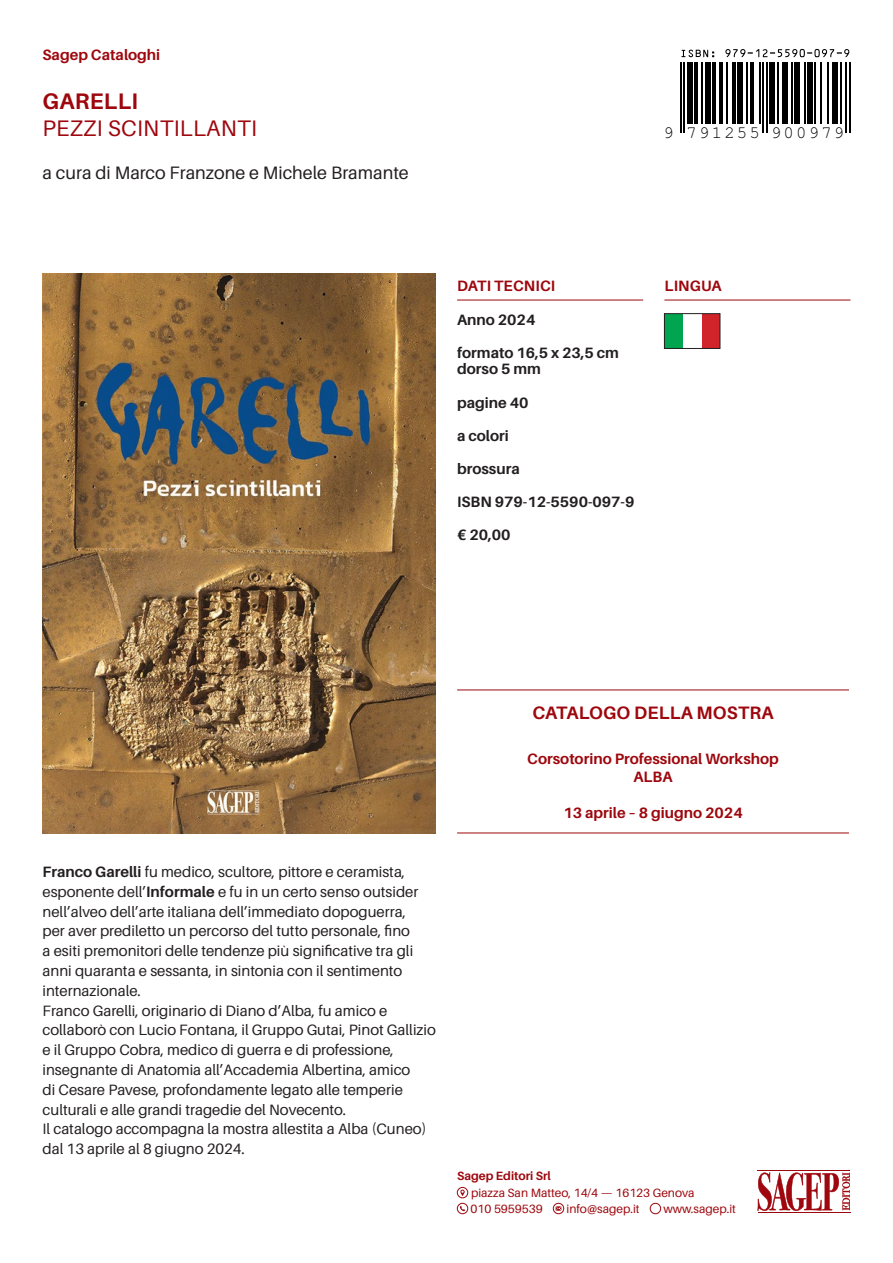
<style>
.page{position:relative;width:893px;height:1263px;background:#fff}
.page>*{position:absolute;margin:0;border:0;box-sizing:border-box;transform-origin:0 0}
.Sottotitolo{font:22.5px "Aileron";letter-spacing:.01em;color:#9d070d}
.Titolo{font:700 22.5px "Aileron";letter-spacing:.01em;color:#9d070d}
.autore_curatore{font:18px "Aileron";color:#231f20}
.Titolo_bilingue{font:700 18px "Aileron";letter-spacing:.01em;color:#9d070d}
.t1{font:17.25px "Helvetica";letter-spacing:.13em;color:#000}
.Testo{font:15px/19.8px "Aileron";color:#231f20}
.Dati_tecnici{font:700 15px "Aileron";color:#231f20}
.Titolo_bilingue-2{font:700 15px "Aileron";color:#9d070d}
.Collana{font:700 15px "Aileron";color:#9d070d}
.t2{font:12px/16.6px "Aileron";color:#9d070d}
.t3{font:700 12px "Aileron";color:#9d070d}
.s1{font-weight:700}
</style>
<div class="page">
<svg style="left:757px;top:1172px;width:93px;height:39px"></svg>
<hr style="left:757px;top:1170px;width:93px;height:1px;background:#9d070d">
<hr style="left:758px;top:1212px;width:92px;height:1px;background:#9d070d">
<hr style="left:457px;top:300px;width:186px;height:1px;background:#9d070d">
<div style="left:664px;top:314px;width:56px;height:34px;background:#00a54f"></div>
<div style="left:693px;top:314px;width:27px;height:34px;background:#d1232a"></div>
<div style="left:683px;top:314px;width:19px;height:34px;background:#fff"></div>
<div style="left:664px;top:313px;width:56px;height:36px;border:1px solid #231f20"></div>
<hr style="left:664px;top:300px;width:186px;height:1px;background:#9d070d">
<svg style="left:460px;top:1189px;width:5px;height:7px"></svg>
<div style="left:457px;top:1187px;width:11px;height:11px;border:1px solid #9d070d;border-radius:50%"></div>
<svg style="left:460px;top:1206px;width:5px;height:5px"></svg>
<div style="left:457px;top:1203px;width:11px;height:11px;border:1px solid #9d070d;border-radius:50%"></div>
<svg style="left:556px;top:1206px;width:5px;height:5px"></svg>
<div style="left:553px;top:1203px;width:11px;height:11px;border:1px solid #9d070d;border-radius:50%"></div>
<div style="left:650px;top:1203px;width:11px;height:11px;border:1px solid #9d070d;border-radius:50%"></div>
<img style="left:43px;top:274px;width:393px;height:559px">
<svg style="left:681px;top:50px;width:33px;height:7px"></svg>
<svg style="left:725px;top:49px;width:124px;height:8px"></svg>
<hr style="left:680px;top:62px;width:1px;height:71px;background:#000">
<hr style="left:683px;top:62px;width:2px;height:71px;background:#000">
<div style="left:687px;top:62px;width:5px;height:62px;background:#000"></div>
<hr style="left:694px;top:62px;width:4px;height:62px;background:#000">
<hr style="left:701px;top:62px;width:2px;height:62px;background:#000">
<div style="left:705px;top:62px;width:5px;height:62px;background:#000"></div>
<hr style="left:712px;top:62px;width:4px;height:62px;background:#000">
<hr style="left:719px;top:62px;width:4px;height:62px;background:#000">
<hr style="left:727px;top:62px;width:1px;height:62px;background:#000">
<hr style="left:732px;top:62px;width:3px;height:62px;background:#000">
<div style="left:737px;top:62px;width:6px;height:62px;background:#000"></div>
<hr style="left:746px;top:62px;width:2px;height:62px;background:#000">
<hr style="left:750px;top:62px;width:3px;height:62px;background:#000">
<hr style="left:759px;top:62px;width:2px;height:62px;background:#000">
<hr style="left:762px;top:62px;width:2px;height:71px;background:#000">
<hr style="left:766px;top:62px;width:2px;height:71px;background:#000">
<div style="left:770px;top:62px;width:5px;height:62px;background:#000"></div>
<hr style="left:777px;top:62px;width:2px;height:62px;background:#000">
<div style="left:782px;top:62px;width:5px;height:62px;background:#000"></div>
<hr style="left:791px;top:62px;width:2px;height:62px;background:#000">
<div style="left:795px;top:62px;width:5px;height:62px;background:#000"></div>
<hr style="left:804px;top:62px;width:1px;height:62px;background:#000">
<div style="left:807px;top:62px;width:6px;height:62px;background:#000"></div>
<hr style="left:814px;top:62px;width:2px;height:62px;background:#000">
<hr style="left:820px;top:62px;width:1px;height:62px;background:#000">
<hr style="left:827px;top:62px;width:2px;height:62px;background:#000">
<div style="left:832px;top:62px;width:6px;height:62px;background:#000"></div>
<hr style="left:840px;top:62px;width:1px;height:62px;background:#000">
<hr style="left:845px;top:62px;width:2px;height:71px;background:#000">
<hr style="left:849px;top:62px;width:1px;height:71px;background:#000">
<hr style="left:457px;top:689px;width:392px;height:1px;background:#9d070d">
<hr style="left:457px;top:832px;width:392px;height:1px;background:#9d070d">
<p class="Collana" style="left:43px;top:47px;width:119px">Sagep Cataloghi</p>
<p class="Titolo" style="left:43px;top:89px;width:97px">GARELLI</p>
<p class="Sottotitolo" style="left:43px;top:116px;width:216px">PEZZI SCINTILLANTI</p>
<p class="autore_curatore" style="left:43px;top:163px;width:368px">a cura di Marco Franzone e Michele Bramante</p>
<p class="t1" style="left:663px;top:122px;width:182px">9 791255 900979</p>
<p class="Titolo_bilingue-2" style="left:457px;top:278px;width:100px">DATI TECNICI</p>
<p class="Titolo_bilingue-2" style="left:664px;top:278px;width:59px">LINGUA</p>
<p class="Dati_tecnici" style="left:457px;top:311px;width:80px">Anno 2024</p>
<p class="Dati_tecnici" style="left:457px;top:344px;width:163px">formato 16,5 x 23,5 cm</p>
<p class="Dati_tecnici" style="left:457px;top:361px;width:85px">dorso 5 mm</p>
<p class="Dati_tecnici" style="left:457px;top:394px;width:73px">pagine 40</p>
<p class="Dati_tecnici" style="left:457px;top:427px;width:53px">a colori</p>
<p class="Dati_tecnici" style="left:457px;top:460px;width:64px">brossura</p>
<p class="Dati_tecnici" style="left:457px;top:493px;width:179px">ISBN 979-12-5590-097-9</p>
<p class="Dati_tecnici" style="left:457px;top:526px;width:55px">€ 20,00</p>
<p class="Testo" style="left:43px;top:862px;width:377px"><span class="s1">Franco Garelli</span> fu medico, scultore, pittore e ceramista, esponente dell’<span class="s1">Informale</span> e fu in un certo senso outsider nell’alveo dell’arte italiana dell’immediato dopoguerra, per aver prediletto un percorso del tutto personale, fino a esiti premonitori delle tendenze più significative tra gli anni quaranta e sessanta, in sintonia con il sentimento internazionale.</p>
<p class="Testo" style="left:43px;top:1000px;width:395px">Franco Garelli, originario di Diano d’Alba, fu amico e collaborò con Lucio Fontana, il Gruppo Gutai, Pinot Gallizio e il Gruppo Cobra, medico di guerra e di professione, insegnante di Anatomia all’Accademia Albertina, amico<br>di Cesare Pavese, profondamente legato alle temperie culturali e alle grandi tragedie del Novecento.</p>
<p class="Testo" style="left:43px;top:1119px;width:385px">Il catalogo accompagna la mostra allestita a Alba (Cuneo) dal 13 aprile al 8 giugno 2024.</p>
<p class="Titolo_bilingue" style="left:533px;top:703px;width:242px">CATALOGO DELLA MOSTRA</p>
<p class="Titolo_bilingue-2" style="left:527px;top:750px;width:253px">Corsotorino Professional Workshop</p>
<p class="Titolo_bilingue-2" style="left:633px;top:768px;width:41px">ALBA</p>
<p class="Titolo_bilingue-2" style="left:563px;top:804px;width:181px">13 aprile – 8 giugno 2024</p>
<p class="t3" style="left:457px;top:1169px;width:95px">Sagep Editori Srl</p>
<p class="t2" style="left:470px;top:1184px;width:226px">piazza San Matteo, 14/4 — 16123 Genova<br>010 5959539</p>
<p class="t2" style="left:566px;top:1201px;width:75px">info@sagep.it</p>
<p class="t2" style="left:663px;top:1201px;width:74px">www.sagep.it</p>
</div>
